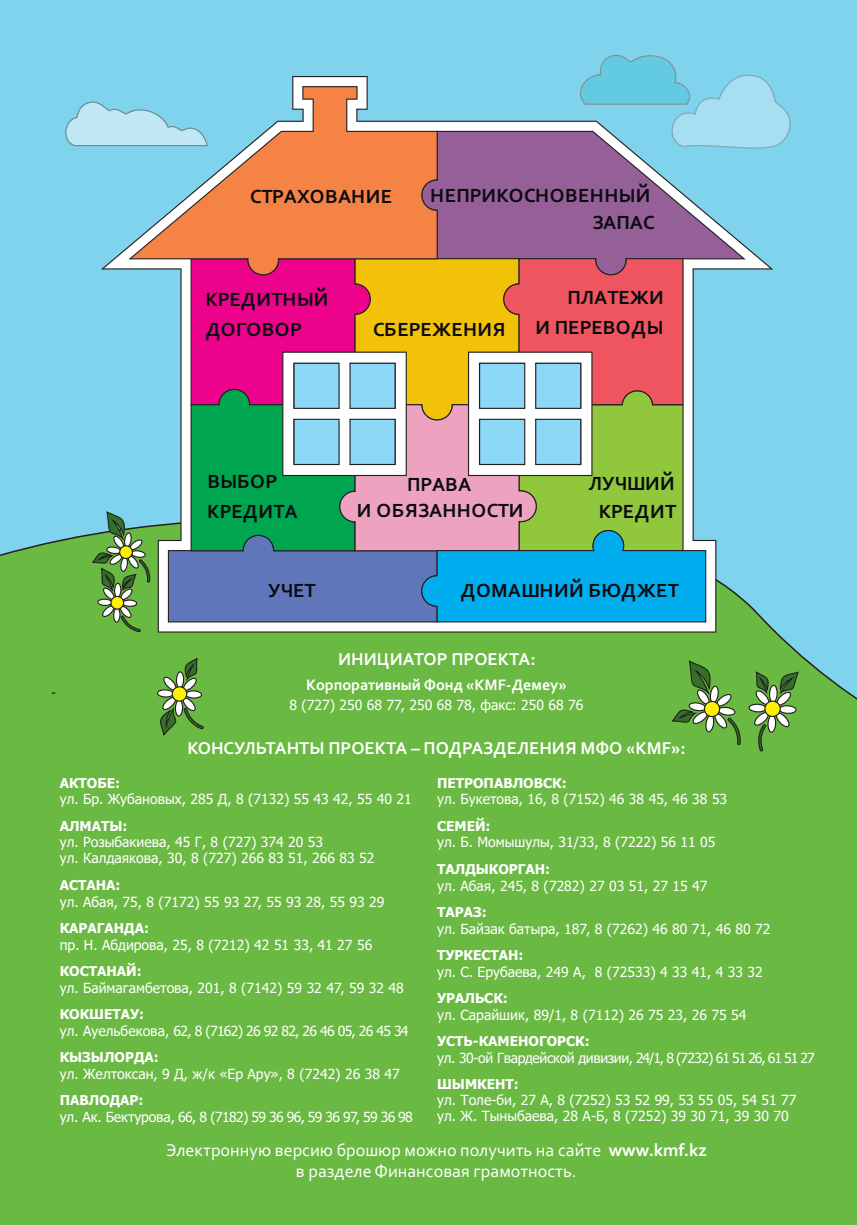
<style>
.page{position:relative;width:857px;height:1225px;background:#fff}
.page>*{position:absolute;margin:0;border:0;box-sizing:border-box;transform-origin:0 0}
.t1{font:700 20px/30px "Corbel";letter-spacing:.01em;color:#0c0c10;text-align:right}
.t2{font:18px/21.6px "Corbel";color:#fff;text-align:center}
.t3{font:700 18px "Corbel";color:#fff}
.t4{font:700 16px "Corbel";color:#fff}
.t5{font:14px/16.8px "Tahoma";color:#fff}
.t6{font:14px "Tahoma";letter-spacing:-.025em;color:#fff}
.t7{font:14px "Tahoma";letter-spacing:-.03em;color:#fff}
.t8{font:14px "Tahoma";letter-spacing:-.045em;color:#fff}
.t9{font:700 13.6px "Tahoma";color:#fff}
.s1{font-weight:700}
</style>
<div class="page">
<div style="left:0;top:1px;width:856px;height:1224px;background:#7fd3ec"></div>
<div style="left:0;top:899px;width:856px;height:326px;background:#6ab942"></div>
<div style="left:0;top:533px;width:856px;height:366px;background:#6ab942"></div>
<svg style="left:65px;top:101px;width:36px;height:45px"></svg>
<svg style="left:593px;top:55px;width:197px;height:93px"></svg>
<svg style="left:748px;top:671px;width:50px;height:80px;background:#77a855"></svg>
<svg style="left:92px;top:532px;width:9px;height:100px"></svg>
<svg style="left:671px;top:660px;width:69px;height:85px;background:#70aa4d"></svg>
<svg style="left:156px;top:657px;width:48px;height:79px;background:#74a652"></svg>
<svg style="left:101px;top:76px;width:671px;height:556px"></svg>
<svg style="left:437px;top:131px;width:308px;height:144px;fill:#956098"></svg>
<svg style="left:128px;top:86px;width:309px;height:189px;fill:#f58345"></svg>
<svg style="left:168px;top:258px;width:538px;height:364px;background:#999893"></svg>
<h1 class="t1" style="left:250px;top:181px;width:143px">СТРАХОВАНИЕ</h1>
<h1 class="t1" style="left:430px;top:182px;width:226px;line-height:26.6px">НЕПРИКОСНОВЕННЫЙ<br>ЗАПАС</h1>
<h1 class="t1" style="left:205px;top:284px;width:124px;text-align:left">КРЕДИТНЫЙ<br>ДОГОВОР</h1>
<h1 class="t1" style="left:535px;top:282px;width:130px">ПЛАТЕЖИ<br>И ПЕРЕВОДЫ</h1>
<h1 class="t1" style="left:373px;top:314px;width:134px">СБЕРЕЖЕНИЯ</h1>
<h1 class="t1" style="left:207px;top:466px;width:92px;text-align:left">ВЫБОР<br>КРЕДИТА</h1>
<h1 class="t1" style="left:588px;top:469px;width:89px;line-height:28px;text-align:center">ЛУЧШИЙ<br>КРЕДИТ</h1>
<h1 class="t1" style="left:357px;top:470px;width:168px;line-height:26px;text-align:center">ПРАВА<br>И ОБЯЗАННОСТИ</h1>
<h1 class="t1" style="left:268px;top:574px;width:49px">УЧЕТ</h1>
<h1 class="t1" style="left:460px;top:574px;width:220px">ДОМАШНИЙ БЮДЖЕТ</h1>
<p class="t3" style="left:338px;top:648px;width:199px">ИНИЦИАТОР ПРОЕКТА:</p>
<p class="t4" style="left:306px;top:674px;width:262px">Корпоративный Фонд «KMF-Демеу»</p>
<p class="t5" style="left:289px;top:695px;width:295px">8 (727) 250 68 77, 250 68 78, факс: 250 68 76</p>
<p class="t3" style="left:187px;top:736px;width:499px">КОНСУЛЬТАНТЫ ПРОЕКТА – ПОДРАЗДЕЛЕНИЯ МФО «KMF»:</p>
<p class="t9" style="left:60px;top:773px;width:62px">АКТОБЕ:</p>
<p class="t5" style="left:60px;top:790px;width:353px">ул. Бр. Жубановых, 285 Д, 8 (7132) 55 43 42, 55 40 21</p>
<p class="t9" style="left:60px;top:816px;width:69px">АЛМАТЫ:</p>
<p class="t5" style="left:60px;top:832px;width:316px">ул. Розыбакиева, 45 Г, 8 (727) 374 20 53<br>ул. Калдаякова, 30, 8 (727) 266 83 51, 266 83 52</p>
<p class="t9" style="left:60px;top:875px;width:62px">АСТАНА:</p>
<p class="t5" style="left:60px;top:892px;width:326px">ул. Абая, 75, 8 (7172) 55 93 27, 55 93 28, 55 93 29</p>
<p class="t9" style="left:60px;top:918px;width:91px">КАРАГАНДА:</p>
<p class="t5" style="left:60px;top:935px;width:314px">пр. Н. Абдирова, 25, 8 (7212) 42 51 33, 41 27 56</p>
<p class="t9" style="left:60px;top:961px;width:83px">КОСТАНАЙ:</p>
<p class="t5" style="left:60px;top:978px;width:345px">ул. Баймагамбетова, 201, 8 (7142) 59 32 47, 59 32 48</p>
<p class="t9" style="left:60px;top:1004px;width:86px">КОКШЕТАУ:</p>
<p class="t8" style="left:60px;top:1021px;width:350px">ул. Ауельбекова, 62, 8 (7162) 26 92 82, 26 46 05, 26 45 34</p>
<p class="t9" style="left:60px;top:1047px;width:100px">КЫЗЫЛОРДА:</p>
<p class="t5" style="left:60px;top:1065px;width:341px">ул. Желтоксан, 9 Д, ж/к «Ер Ару», 8 (7242) 26 38 47</p>
<p class="t9" style="left:60px;top:1091px;width:85px">ПАВЛОДАР:</p>
<p class="t7" style="left:60px;top:1107px;width:354px">ул. Ак. Бектурова, 66, 8 (7182) 59 36 96, 59 36 97, 59 36 98</p>
<p class="t9" style="left:437px;top:773px;width:131px">ПЕТРОПАВЛОВСК:</p>
<p class="t5" style="left:437px;top:790px;width:291px">ул. Букетова, 16, 8 (7152) 46 38 45, 46 38 53</p>
<p class="t9" style="left:437px;top:816px;width:55px">СЕМЕЙ:</p>
<p class="t5" style="left:437px;top:833px;width:280px">ул. Б. Момышулы, 31/33, 8 (7222) 56 11 05</p>
<p class="t9" style="left:437px;top:859px;width:114px">ТАЛДЫКОРГАН:</p>
<p class="t5" style="left:437px;top:876px;width:271px">ул. Абая, 245, 8 (7282) 27 03 51, 27 15 47</p>
<p class="t9" style="left:437px;top:902px;width:51px">ТАРАЗ:</p>
<p class="t5" style="left:437px;top:919px;width:335px">ул. Байзак батыра, 187, 8 (7262) 46 80 71, 46 80 72</p>
<p class="t9" style="left:437px;top:945px;width:88px">ТУРКЕСТАН:</p>
<p class="t5" style="left:437px;top:962px;width:327px">ул. С. Ерубаева, 249 А, 8 (72533) 4 33 41, 4 33 32</p>
<p class="t9" style="left:437px;top:988px;width:72px">УРАЛЬСК:</p>
<p class="t5" style="left:437px;top:1006px;width:310px">ул. Сарайшик, 89/1, 8 (7112) 26 75 23, 26 75 54</p>
<p class="t9" style="left:437px;top:1031px;width:154px">УСТЬ-КАМЕНОГОРСК:</p>
<p class="t6" style="left:437px;top:1048px;width:379px">ул. 30-ой Гвардейской дивизии, 24/1, 8 (7232) 61 51 26, 61 51 27</p>
<p class="t9" style="left:437px;top:1075px;width:83px">ШЫМКЕНТ:</p>
<p class="t5" style="left:437px;top:1091px;width:361px;line-height:16px">ул. Толе-би, 27 А, 8 (7252) 53 52 99, 53 55 05, 54 51 77 ул. Ж. Тыныбаева, 28 А-Б, 8 (7252) 39 30 71, 39 30 70</p>
<p class="t2" style="left:166px;top:1138px;width:542px">Электронную версию брошюр можно получить на сайте <span class="s1">www.kmf.kz </span>в разделе Финансовая грамотность.</p>
</div>
